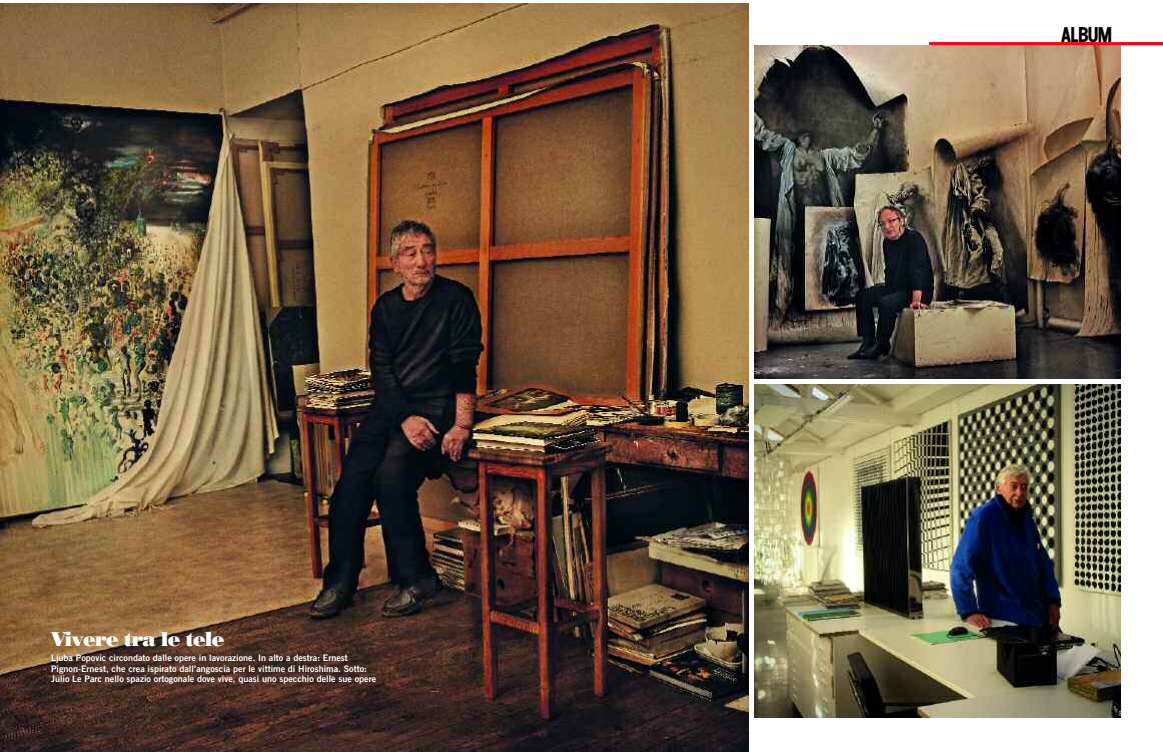
<style>
.page{position:relative;width:1163px;height:752px;background:#fff}
.page>*{position:absolute;margin:0;border:0;box-sizing:border-box;transform-origin:0 0}
.t1{font:700 21px "GFT Lespresso Sans";letter-spacing:-.005em;color:#000}
.t2{font:20px "Poster Bodoni BT";letter-spacing:-.04em;color:#fff}
.t3{font:9px/10.5px "Trade Gothic Bold Two";color:#fff}
</style>
<div class="page">
<img style="left:0;top:3px;width:748px;height:748px">
<hr style="left:928px;top:42px;width:234px;height:3px;background:#f90015">
<img style="left:754px;top:45px;width:366px;height:333px">
<img style="left:754px;top:384px;width:366px;height:332px">
<h2 class="t2" style="left:51px;top:632px;width:175px">Vivere tra le tele</h2>
<p class="t3" style="left:51px;top:653px;width:326px">Ljuba Popovic circondato dalle opere in lavorazione. In alto a destra: Ernest<br>Pignon-Ernest, che crea ispirato dall’angoscia per le vittime di Hiroshima. Sotto:<br>Julio Le Parc nello spazio ortogonale dove vive, quasi uno specchio delle sue opere</p>
<h1 class="t1" style="left:1060px;top:27px;width:52px">ALBUM</h1>
</div>
